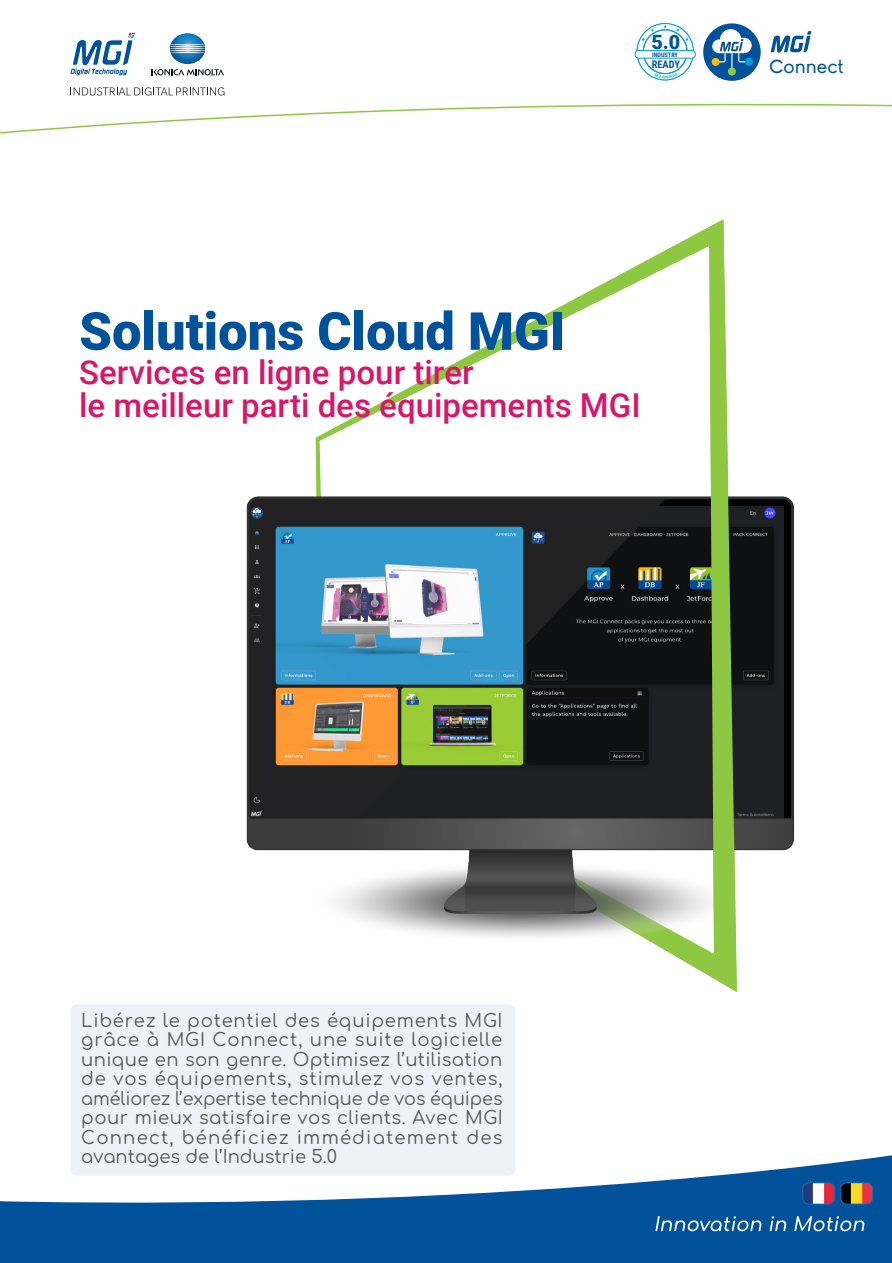
<style>
.page{position:relative;width:892px;height:1263px;background:#fff}
.page>*{position:absolute;margin:0;border:0;box-sizing:border-box;transform-origin:0 0}
.INTERIEUR_Texte_M_Puces_2{font:900 52.5px "Roboto";color:#01529a}
.INTERIEUR_Texte_M_Puces_2-2{font:500 33px "Roboto";color:#d71769}
.t1{font:900 19.8px "Roboto";color:#03569c}
.t2{font:18.75px "Young";color:#01529a}
.INTERIEUR_Texte_M_Puces_2-3{font:18px/19.5px "Comfortaa";letter-spacing:.065em;color:#57585a;text-align:justify}
.t3{font:700 10.35px "Roboto Condensed";color:#03569c}
.t4{font:700 6.15px "Roboto Condensed";color:#03569c}
</style>
<div class="page">
<div style="left:71px;top:1004px;width:444px;height:148px;background:#eef1f7"></div>
<svg style="left:317px;top:227px;width:392px;height:210px"></svg>
<svg style="left:0;top:1152px;width:892px;height:111px;fill:#01529a"></svg>
<img style="left:840px;top:1183px;width:32px;height:21px">
<div style="left:840px;top:1182px;width:33px;height:22px;border:1px solid #0b6fb9;border-radius:6px"></div>
<img style="left:802px;top:1183px;width:32px;height:21px">
<div style="left:802px;top:1182px;width:33px;height:22px;border:1px solid #0b6fb9;border-radius:6px"></div>
<svg style="left:655px;top:1216px;width:209px;height:15px"></svg>
<svg style="left:770px;top:31px;width:41px;height:22px"></svg>
<div style="left:703px;top:23px;width:57px;height:58px;background:#01529a;border-radius:50%"></div>
<svg style="left:728px;top:67px;width:8px;height:9px"></svg>
<div style="left:745px;top:58px;width:8px;height:8px;background:#009fd1;border-radius:50%"></div>
<svg style="left:712px;top:29px;width:39px;height:44px"></svg>
<div style="left:635px;top:50px;width:60px;height:8px;border:1px solid #009fd1;border-radius:3px"></div>
<svg style="left:70px;top:32px;width:65px;height:43px"></svg>
<svg style="left:152px;top:34px;width:72px;height:41px"></svg>
<svg style="left:0;top:87px;width:892px;height:47px"></svg>
<img style="left:246px;top:437px;width:549px;height:539px">
<svg style="left:709px;top:219px;width:27px;height:773px"></svg>
<svg style="left:636px;top:23px;width:58px;height:58px"></svg>
<p class="t1" style="left:651px;top:28px;width:30px">5.0</p>
<p class="t3" style="left:651px;top:57px;width:30px">READY</p>
<p class="t4" style="left:652px;top:50px;width:27px">INDUSTRY</p>
<p class="t2" style="left:769px;top:56px;width:76px">Connect</p>
<p class="INTERIEUR_Texte_M_Puces_2" style="left:79px;top:294px;width:488px">Solutions Cloud MGI</p>
<p class="INTERIEUR_Texte_M_Puces_2-2" style="left:79px;top:349px;width:396px">Services en ligne pour tirer</p>
<p class="INTERIEUR_Texte_M_Puces_2-2" style="left:79px;top:382px;width:563px">le meilleur parti des équipements MGI</p>
<p class="INTERIEUR_Texte_M_Puces_2-3" style="left:81px;top:1008px;width:423px">Libérez le potentiel des équipements MGI grâce à MGI Connect, une suite logicielle unique en son genre. Optimisez l’utilisation de vos équipements, stimulez vos ventes, améliorez l’expertise technique de vos équipes pour mieux satisfaire vos clients. Avec MGI Connect, bénéficiez immédiatement des avantages de l’Industrie 5.0</p>
</div>
